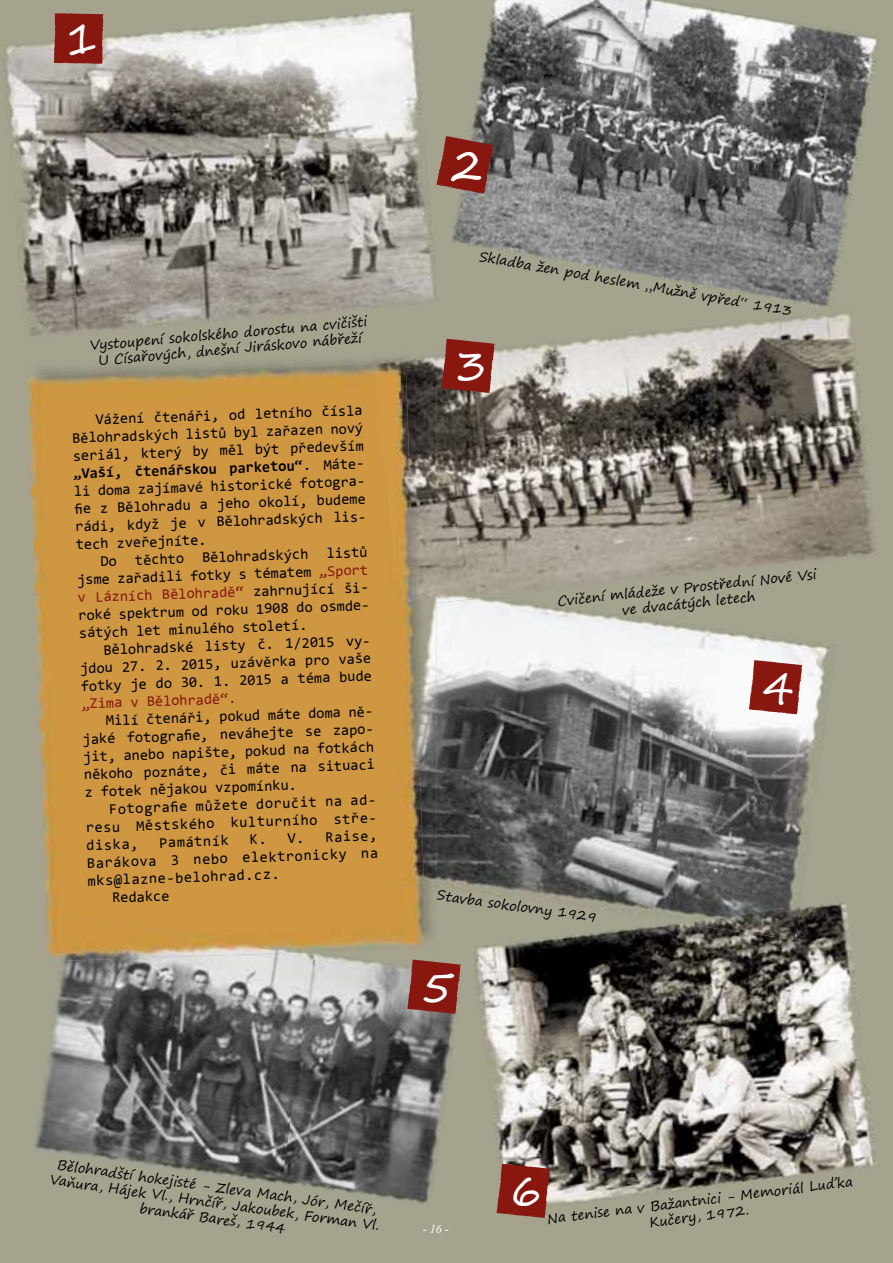
<style>
.page{position:relative;width:893px;height:1263px;background:#a5a38e}
.page>*{position:absolute;margin:0;border:0;box-sizing:border-box;transform-origin:0 0}
.t1{font:43.5px "Segoe Print";color:#fff}
.t2{font:14.85px/17.7px "Consolas";color:#000}
.t3{font:14.85px "Consolas";color:#87170f}
.t4{font:13.5px/15.8px "Segoe Print";color:#000;text-align:center}
.t5{font:italic 12px "Times New Roman";color:#fff}
.s1{font-weight:700}
.s2{color:#87170f}
</style>
<div class="page">
<img style="left:437px;top:598px;width:221px;height:241px">
<img style="left:646px;top:623px;width:184px;height:278px">
<img style="left:437px;top:839px;width:217px;height:62px">
<img style="left:6px;top:24px;width:252px;height:250px">
<img style="left:258px;top:9px;width:180px;height:305px">
<img style="left:21px;top:267px;width:264px;height:69px">
<img style="left:452px;top:0;width:426px;height:309px">
<img style="left:437px;top:310px;width:439px;height:283px">
<img style="left:437px;top:588px;width:60px;height:15px">
<img style="left:34px;top:955px;width:247px;height:228px">
<img style="left:281px;top:955px;width:174px;height:249px">
<img style="left:474px;top:901px;width:404px;height:304px">
<img style="left:671px;top:906px;width:130px;height:34px">
<img style="left:426px;top:605px;width:11px;height:284px">
<img style="left:373px;top:357px;width:64px;height:229px">
<img style="left:429px;top:586px;width:8px;height:19px">
<svg style="left:48px;top:955px;width:12px;height:6px"></svg>
<img style="left:60px;top:955px;width:169px;height:6px">
<img style="left:28px;top:364px;width:398px;height:591px">
<img style="left:381px;top:637px;width:43px;height:250px">
<img style="left:373px;top:363px;width:41px;height:244px">
<img style="left:61px;top:917px;width:254px;height:38px">
<svg style="left:441px;top:339px;width:54px;height:54px;background:#8c3027"></svg>
<svg style="left:749px;top:660px;width:53px;height:54px;background:#9a3d37"></svg>
<svg style="left:407px;top:959px;width:54px;height:55px;background:#8c3229"></svg>
<svg style="left:496px;top:1163px;width:54px;height:55px;background:#8d3329"></svg>
<svg style="left:54px;top:13px;width:50px;height:51px;background:#892119"></svg>
<svg style="left:436px;top:136px;width:58px;height:58px"></svg>
<p class="t4" style="left:89px;top:337px;width:280px;rotate:-5deg">Vystoupení sokolského dorostu na cvičišti<br>U Císařových, dnešní Jiráskovo nábřeží</p>
<p class="t2" style="left:71px;top:411px;width:299px;text-indent:24px;rotate:-2deg">Vážení čtenáři, od letního čísla Bělohradských listů byl zařazen nový seriál, který by měl být především <span class="s1">„Vaší, čtenářskou parketou“</span>. Máte&shy;li doma zajímavé historické fotogra&shy;fie z Bělohradu a jeho okolí, budeme rádi, když je v Bělohradských lis&shy;tech zveřejníte.</p>
<p class="t2" style="left:76px;top:553px;width:299px;text-indent:24px;rotate:-2deg">Do těchto Bělohradských listů jsme zařadili fotky s tématem <span class="s2">„Sport v Lázních Bělohradě“</span> zahrnující ši&shy;roké spektrum od roku 1908 do osmde&shy;sátých let minulého století.</p>
<p class="t2" style="left:79px;top:641px;width:299px;text-indent:24px;rotate:-2deg">Bělohradské listy č. 1/2015 vy&shy;jdou 27. 2. 2015, uzávěrka pro vaše fotky je do 30. 1. 2015 a téma bude</p>
<p class="t3" style="left:81px;top:693px;width:157px;rotate:-2deg">„Zima v Bělohradě“.</p>
<p class="t2" style="left:82px;top:712px;width:299px;text-indent:24px;rotate:-2deg">Milí čtenáři, pokud máte doma ně&shy;jaké fotografie, neváhejte se zapo&shy;jit, anebo napište, pokud na fotkách někoho poznáte, či máte na situaci z fotek nějakou vzpomínku.</p>
<p class="t2" style="left:85px;top:801px;width:299px;text-align:justify;text-indent:24px;rotate:-2deg">Fotografie můžete doručit na ad&shy;resu Městského kulturního stře&shy;diska,</p>
<p class="t2" style="left:159px;top:833px;width:71px;rotate:-2deg">Památník</p>
<p class="t2" style="left:249px;top:830px;width:56px;rotate:-2deg">K. V.</p>
<p class="t2" style="left:325px;top:828px;width:53px;rotate:-2deg">Raise,</p>
<p class="t2" style="left:87px;top:854px;width:293px;rotate:-2deg">Barákova 3 nebo elektronicky na</p>
<p class="t2" style="left:87px;top:871px;width:194px;rotate:-2deg">mks@lazne-belohrad.cz.</p>
<p class="t2" style="left:112px;top:888px;width:59px;rotate:-2deg">Redakce</p>
<p class="t4" style="left:481px;top:248px;width:319px;rotate:10deg">Skladba žen pod heslem „Mužně vpřed“ 1913</p>
<h1 class="t1" style="left:455px;top:327px;width:33px">3</h1>
<p class="t4" style="left:557px;top:593px;width:262px;rotate:-6deg">Cvičení mládeže v Prostřední Nové Vsi ve dvacátých letech</p>
<p class="t4" style="left:438px;top:886px;width:163px;rotate:8deg">Stavba sokolovny 1929</p>
<h1 class="t1" style="left:421px;top:948px;width:33px">5</h1>
<h1 class="t1" style="left:763px;top:648px;width:33px">4</h1>
<p class="t4" style="left:53px;top:1156px;width:334px;rotate:8deg">Bělohradští hokejisté - Zleva Mach, Jór, Mečíř,<br>Vaňura, Hájek Vl., Hrnčíř, Jakoubek, Forman Vl. brankář Bareš, 1944</p>
<p class="t5" style="left:423px;top:1221px;width:27px">- 16 -</p>
<h1 class="t1" style="left:510px;top:1152px;width:33px">6</h1>
<p class="t4" style="left:546px;top:1211px;width:309px;rotate:-7deg">Na tenise na v Bažantnici - Memoriál Luďka<br>Kučery, 1972.</p>
</div>
